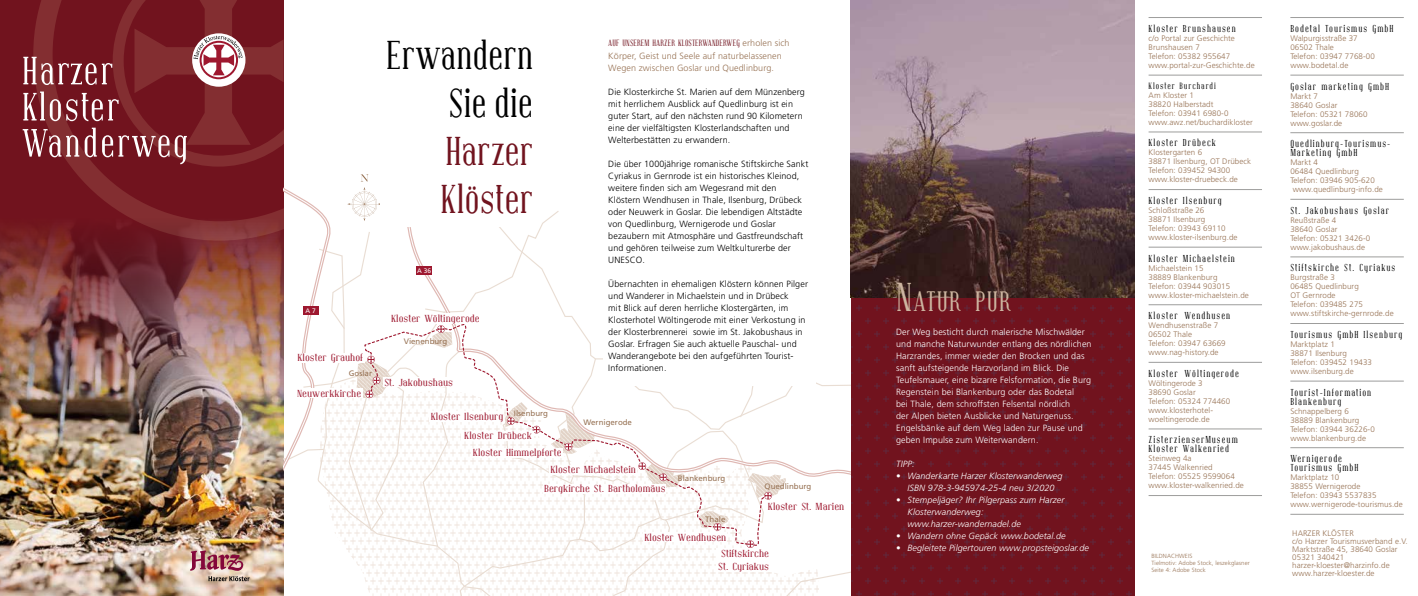
<style>
.page{position:relative;width:1418px;height:596px;background:#fff}
.page>*{position:absolute;margin:0;border:0;box-sizing:border-box;transform-origin:0 0}
.t1{font:40px/48px "Covington Cond";color:#000;text-align:right}
.t2{font:40px/48px "Covington Cond";color:#71131e}
.t3{font:28px "Covington Cond";letter-spacing:.035em;color:#cdb5a1}
.t4{font:10.1px/19.5px "Covington";color:#9e182f}
.t5{font:10px/9px "Covington Cond";letter-spacing:.1em;color:#000}
.t6{font:300 9px/12px "Frutiger LT Std";letter-spacing:.01em;color:#000}
.t7{font:300 9px/12px "Frutiger LT Std";letter-spacing:.01em;color:#fff}
.t8{font:italic 300 9px/12px "Frutiger LT Std";letter-spacing:.01em;color:#fff;text-align:center}
.t9{font:300 9px/12px "Frutiger LT Std";letter-spacing:.01em;color:#977254}
.t10{font:9px "Covington Cond";letter-spacing:.01em;color:#71131e}
.t11{font:9px "Covington Cond";letter-spacing:.1em;color:#000}
.t12{font:300 8px/9px "Frutiger LT Std";letter-spacing:.01em;color:#977254}
.t13{font:7.9px "Frutiger LT Std";color:#977254}
.t14{font:6.6px "Frutiger LT Std";color:#fff}
.t15{font:300 6px/7.2px "Frutiger LT Std";letter-spacing:.01em;color:#977254}
.s1{font-family:"Frutiger LT Std";font-weight:300;color:#977254}
.s2{font-size:40px}
</style>
<div class="page">
<div style="left:0;top:0;width:283px;height:595px;background:#71131e"></div>
<svg style="left:851px;top:298px;width:283px;height:297px;background:#70141f"></svg>
<img style="left:850px;top:0;width:284px;height:298px">
<img style="left:0;top:229px;width:23px;height:366px">
<img style="left:23px;top:0;width:827px;height:595px">
<hr style="left:1148px;top:131px;width:113px;height:1px;background:#9d9d9c">
<hr style="left:1148px;top:189px;width:113px;height:1px;background:#9d9d9c">
<hr style="left:1148px;top:246px;width:113px;height:1px;background:#9d9d9c">
<hr style="left:1148px;top:304px;width:113px;height:1px;background:#9d9d9c">
<hr style="left:1148px;top:361px;width:113px;height:1px;background:#9d9d9c">
<hr style="left:1148px;top:17px;width:113px;height:1px;background:#9d9d9c">
<hr style="left:1148px;top:75px;width:113px;height:1px;background:#9d9d9c">
<hr style="left:1148px;top:428px;width:113px;height:1px;background:#9d9d9c">
<hr style="left:1148px;top:494px;width:113px;height:1px;background:#9d9d9c">
<hr style="left:1290px;top:75px;width:113px;height:1px;background:#9d9d9c">
<hr style="left:1290px;top:323px;width:113px;height:1px;background:#9d9d9c">
<hr style="left:1290px;top:380px;width:113px;height:1px;background:#9d9d9c">
<hr style="left:1290px;top:132px;width:113px;height:1px;background:#9d9d9c">
<hr style="left:1290px;top:199px;width:113px;height:1px;background:#9d9d9c">
<hr style="left:1290px;top:256px;width:113px;height:1px;background:#9d9d9c">
<hr style="left:1290px;top:17px;width:113px;height:1px;background:#9d9d9c">
<hr style="left:1290px;top:447px;width:113px;height:1px;background:#9d9d9c">
<hr style="left:1290px;top:513px;width:113px;height:1px;background:#9d9d9c">
<p class="t14" style="left:305px;top:306px;width:12px">A 7</p>
<p class="t4" style="left:297px;top:347px;width:67px">Kloster Grauhof</p>
<p class="t13" style="left:349px;top:368px;width:25px">Goslar</p>
<p class="t4" style="left:297px;top:383px;width:66px">Neuwerkkirche</p>
<h1 class="t1" style="left:386px;top:32px;width:148px">Erwandern<br>Sie die</h1>
<h1 class="t2" style="left:440px;top:128px;width:94px">Harzer<br>Klöster</h1>
<p class="t14" style="left:417px;top:267px;width:15px">A 36</p>
<p class="t4" style="left:391px;top:308px;width:90px">Kloster Wöltingerode</p>
<p class="t13" style="left:404px;top:337px;width:45px">Vienenburg</p>
<p class="t4" style="left:384px;top:372px;width:70px">St. Jakobushaus</p>
<p class="t10" style="left:608px;top:39px;width:183px">AUF UNSEREM HARZER KLOSTERWANDERWEG <span class="s1">erholen sich</span></p>
<p class="t9" style="left:608px;top:49px;width:175px">Körper, Geist und Seele auf naturbelassenen<br>Wegen zwischen Goslar und Quedlinburg.</p>
<p class="t6" style="left:608px;top:85px;width:198px">Die Klosterkirche St. Marien auf dem Münzenberg mit herrlichem Ausblick auf Quedlinburg ist ein guter Start, auf den nächsten rund 90 Kilometern eine der vielfältigsten Klosterlandschaften und Welterbestätten zu erwandern.</p>
<p class="t6" style="left:608px;top:157px;width:202px">Die über 1000jährige romanische Stiftskirche Sankt Cyriakus in Gernrode ist ein historisches Kleinod, weitere finden sich am Wegesrand mit den Klöstern Wendhusen in Thale, Ilsenburg, Drübeck oder Neuwerk in Goslar. Die lebendigen Altstädte von Quedlinburg, Wernigerode und Goslar bezaubern mit Atmosphäre und Gastfreundschaft und gehören teilweise zum Weltkulturerbe der UNESCO.</p>
<p class="t6" style="left:608px;top:277px;width:201px">Übernachten in ehemaligen Klöstern können Pilger und Wanderer in Michaelstein und in Drübeck<br>mit Blick auf deren herrliche Klostergärten, im Klosterhotel Wöltingerode mit einer Verkostung in der Klosterbrennerei sowie im St. Jakobushaus in Goslar. Erfragen Sie auch aktuelle Pauschal- und Wanderangebote bei den aufgeführten Tourist-Informationen.</p>
<p class="t13" style="left:514px;top:408px;width:36px">Ilsenburg</p>
<p class="t4" style="left:464px;top:406px;width:69px;text-indent:-33px">Kloster Ilsenburg<br>Kloster Drübeck</p>
<p class="t4" style="left:473px;top:442px;width:90px">Kloster Himmelpforte</p>
<p class="t4" style="left:550px;top:460px;width:87px">Kloster Michaelstein</p>
<p class="t4" style="left:544px;top:478px;width:123px">Bergkirche St. Bartholomäus</p>
<p class="t4" style="left:644px;top:527px;width:83px">Kloster Wendhusen</p>
<p class="t13" style="left:583px;top:418px;width:50px">Wernigerode</p>
<p class="t13" style="left:678px;top:473px;width:49px">Blankenburg</p>
<p class="t13" style="left:764px;top:481px;width:48px">Quedlinburg</p>
<p class="t4" style="left:768px;top:496px;width:78px">Kloster St. Marien</p>
<p class="t4" style="left:718px;top:547px;width:52px;line-height:12.1px;text-align:center">Stiftskirche<br>St. Cyriakus</p>
<p class="t13" style="left:705px;top:514px;width:22px">Thale</p>
<h2 class="t3" style="left:896px;top:286px;width:116px"><span class="s2">N</span>ATUR PUR</h2>
<p class="t7" style="left:896px;top:325px;width:197px">Der Weg besticht durch malerische Mischwälder und manche Naturwunder entlang des nördlichen Harzrandes, immer wieder den Brocken und das sanft aufsteigende Harzvorland im Blick. Die Teufelsmauer, eine bizarre Felsformation, die Burg Regenstein bei Blankenburg oder das Bodetal<br>bei Thale, dem schroffsten Felsental nördlich<br>der Alpen bieten Ausblicke und Naturgenuss.<br>Engelsbänke auf dem Weg laden zur Pause und geben Impulse zum Weiterwandern.</p>
<p class="t8" style="left:896px;top:457px;width:20px">TIPP:</p>
<p class="t8" style="left:896px;top:469px;width:168px">• Wanderkarte Harzer Klosterwanderweg<br>ISBN 978-3-945974-25-4 neu 3/2020</p>
<p class="t8" style="left:907px;top:493px;width:158px;text-align:left;text-indent:-11px">• Stempeljäger? Ihr Pilgerpass zum Harzer<br>Klosterwanderweg: www.harzer-wandernadel.de</p>
<p class="t8" style="left:896px;top:529px;width:171px">• Wandern ohne Gepäck www.bodetal.de</p>
<p class="t8" style="left:896px;top:541px;width:194px">• Begleitete Pilgertouren www.propsteigoslar.de</p>
<p class="t5" style="left:1148px;top:24px;width:89px">Kloster Brunshausen</p>
<p class="t12" style="left:1148px;top:34px;width:108px">c/o Portal zur Geschichte<br>Brunshausen 7<br>Telefon: 05382 955647 www.portal-zur-Geschichte.de</p>
<p class="t11" style="left:1148px;top:81px;width:69px">Kloster Burchardi</p>
<p class="t12" style="left:1148px;top:91px;width:106px">Am Kloster 1<br>38820 Halberstadt<br>Telefon: 03941 6980-0 www.awz.net/buchardikloster</p>
<p class="t5" style="left:1148px;top:138px;width:69px">Kloster Drübeck</p>
<p class="t12" style="left:1148px;top:148px;width:104px">Klostergarten 6<br>38871 Ilsenburg, OT Drübeck<br>Telefon: 039452 94300 www.kloster-druebeck.de</p>
<p class="t5" style="left:1148px;top:196px;width:75px">Kloster Ilsenburg</p>
<p class="t12" style="left:1148px;top:206px;width:90px">Schloßstraße 26<br>38871 Ilsenburg<br>Telefon: 03943 69110 www.kloster-ilsenburg.de</p>
<p class="t5" style="left:1148px;top:253px;width:88px">Kloster Michaelstein</p>
<p class="t12" style="left:1148px;top:263px;width:102px">Michaelstein 15<br>38889 Blankenburg<br>Telefon: 03944 903015 www.kloster-michaelstein.de</p>
<p class="t5" style="left:1148px;top:311px;width:83px">Kloster Wendhusen</p>
<p class="t12" style="left:1148px;top:321px;width:79px">Wendhusenstraße 7<br>06502 Thale<br>Telefon: 03947 63669 www.nag-history.de</p>
<p class="t5" style="left:1148px;top:369px;width:92px">Kloster Wöltingerode</p>
<p class="t12" style="left:1148px;top:378px;width:83px">Wöltingerode 3<br>38690 Goslar<br>Telefon: 05324 774460 www.klosterhotel&shy;woeltingerode.de</p>
<p class="t5" style="left:1148px;top:435px;width:91px">ZisterzienserMuseum<br>Kloster Walkenried</p>
<p class="t12" style="left:1148px;top:454px;width:97px">Steinweg 4a<br>37445 Walkenried<br>Telefon: 05525 9599064 www.kloster-walkenried.de</p>
<p class="t15" style="left:1151px;top:552px;width:100px">BILDNACHWEIS<br>Tielmotiv: Adobe Stock, leszekglasner<br>Seite 4: Adobe Stock</p>
<p class="t5" style="left:1290px;top:24px;width:104px">Bodetal Tourismus GmbH</p>
<p class="t12" style="left:1290px;top:34px;width:86px">Walpurgisstraße 37<br>06502 Thale<br>Telefon: 03947 7768-00 www.bodetal.de</p>
<p class="t5" style="left:1290px;top:82px;width:100px">Goslar marketing GmbH</p>
<p class="t12" style="left:1290px;top:91px;width:79px">Markt 7<br>38640 Goslar<br>Telefon: 05321 78060 www.goslar.de</p>
<p class="t5" style="left:1290px;top:139px;width:102px">Quedlinburg-Tourismus-<br>Marketing GmbH</p>
<p class="t12" style="left:1290px;top:158px;width:94px">Markt 4<br>06484 Quedlinburg<br>Telefon: 03946 905-620 www.quedlinburg-info.de</p>
<p class="t5" style="left:1290px;top:206px;width:100px">St. Jakobushaus Goslar</p>
<p class="t12" style="left:1290px;top:215px;width:81px">Reußstraße 4<br>38640 Goslar<br>Telefon: 05321 3426-0 www.jakobushaus.de</p>
<p class="t5" style="left:1290px;top:263px;width:106px">Stiftskirche St. Cyriakus</p>
<p class="t12" style="left:1290px;top:273px;width:105px">Burgstraße 3<br>06485 Quedlinburg<br>OT Gernrode<br>Telefon: 039485 275 www.stiftskirche-gernrode.de</p>
<p class="t5" style="left:1290px;top:330px;width:114px">Tourismus GmbH Ilsenburg</p>
<p class="t12" style="left:1290px;top:339px;width:83px">Marktplatz 1<br>38871 Ilsenburg<br>Telefon: 039452 19433 www.ilsenburg.de</p>
<p class="t5" style="left:1290px;top:387px;width:82px">Tourist-Information<br>Blankenburg</p>
<p class="t12" style="left:1290px;top:406px;width:86px">Schnappelberg 6<br>38889 Blankenburg<br>Telefon: 03944 36226-0 www.blankenburg.de</p>
<p class="t5" style="left:1290px;top:454px;width:70px">Wernigerode<br>Tourismus GmbH</p>
<p class="t12" style="left:1290px;top:472px;width:114px">Marktplatz 10<br>38855 Wernigerode<br>Telefon: 03943 5537835 www.wernigerode-tourismus.de</p>
<p class="t12" style="left:1292px;top:528px;width:117px;line-height:8px">HARZER KLÖSTER<br>c/o Harzer Tourismusverband e.V.<br>Marktstraße 45, 38640 Goslar<br>05321 340421 harzer-kloester@harzinfo.de www.harzer-kloester.de</p>
</div>
